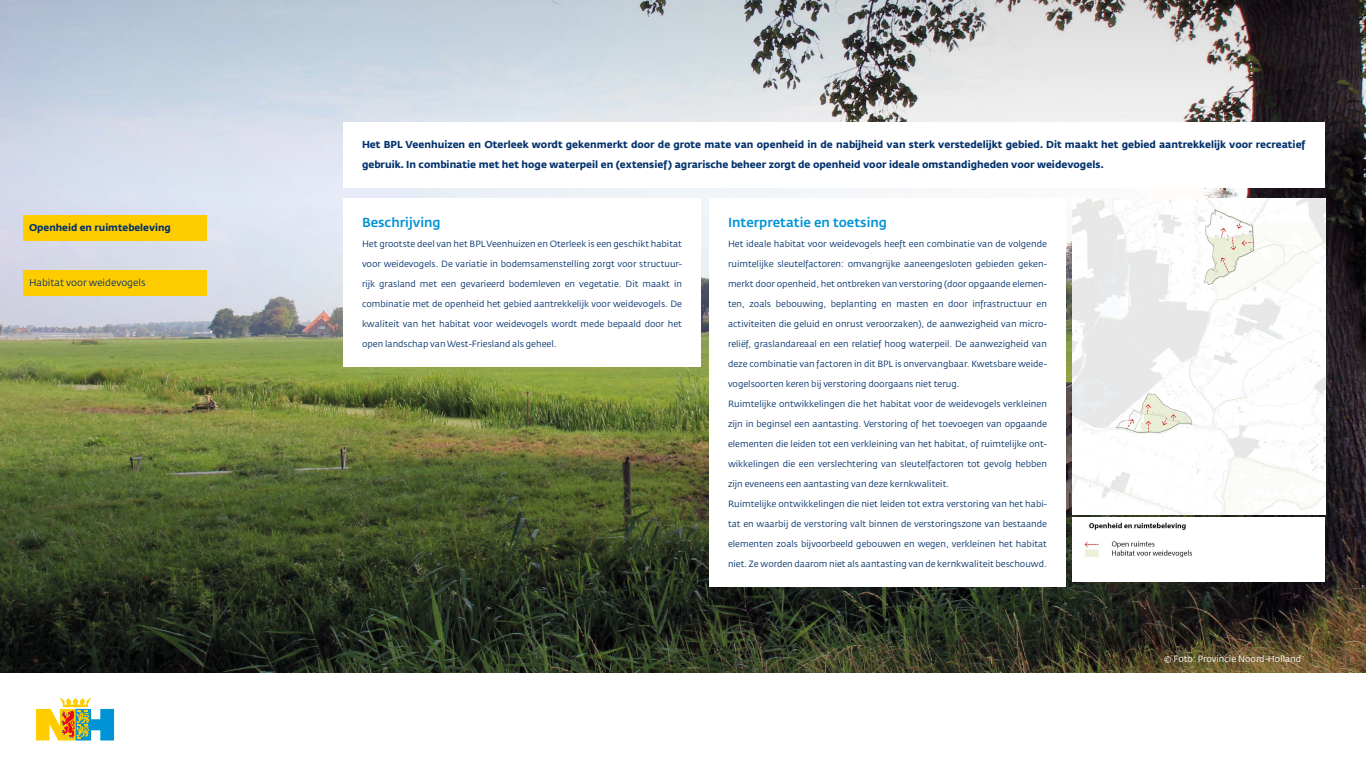
<style>
.page{position:relative;width:1366px;height:768px;background:#fff}
.page>*{position:absolute;margin:0;border:0;box-sizing:border-box;transform-origin:0 0}
.Txt{font:500 13px "Fedra Sans Std";color:#0093d6}
.txt_bold{font:700 10px/20px "Fedra Sans Std";color:#03326c}
.t1{font:700 9.8px "Fedra Sans Std";color:#03326c}
.NAV_tekst_actief{font:9.8px "Fedra Sans Std";color:#03326c}
.Txt-2{font:9px "Fedra Sans Std";color:#03326c}
.t2{font:9px "Fedra Sans Std";color:#fff}
</style>
<div class="page">
<img style="left:0;top:194px;width:1366px;height:478px">
<svg style="left:0;top:0;width:1366px;height:194px;background:#babfc7"></svg>
<svg style="left:36px;top:698px;width:78px;height:42px"></svg>
<img style="left:1072px;top:198px;width:253px;height:317px">
<img style="left:1072px;top:517px;width:253px;height:65px">
<div style="left:709px;top:198px;width:357px;height:388px;background:#fff"></div>
<div style="left:343px;top:198px;width:358px;height:168px;background:#fff"></div>
<div style="left:343px;top:122px;width:982px;height:66px;background:#fff"></div>
<div style="left:23px;top:215px;width:184px;height:26px;background:#fc0"></div>
<div style="left:23px;top:270px;width:184px;height:26px;background:#fc0"></div>
<p class="t1" style="left:29px;top:221px;width:143px">Openheid en ruimtebeleving</p>
<p class="NAV_tekst_actief" style="left:29px;top:277px;width:118px">Habitat voor weidevogels</p>
<p class="txt_bold" style="left:362px;top:135px;width:945px">Het BPL Veenhuizen en Oterleek wordt gekenmerkt door de grote mate van openheid in de nabijheid van sterk verstedelijkt gebied. Dit maakt het gebied aantrekkelijk voor recreatief gebruik. In combinatie met het hoge waterpeil en (extensief) agrarische beheer zorgt de openheid voor ideale omstandigheden voor weidevogels.</p>
<p class="Txt" style="left:362px;top:214px;width:80px">Beschrijving</p>
<p class="Txt-2" style="left:362px;top:239px;width:322px">Het grootste deel van het BPL Veenhuizen en Oterleek is een geschikt habitat</p>
<p class="Txt-2" style="left:362px;top:259px;width:321px">voor weidevogels. De variatie in bodemsamenstelling zorgt voor structuur-</p>
<p class="Txt-2" style="left:362px;top:279px;width:322px">rijk grasland met een gevarieerd bodemleven en vegetatie. Dit maakt in</p>
<p class="Txt-2" style="left:362px;top:299px;width:322px">combinatie met de openheid het gebied aantrekkelijk voor weidevogels. De</p>
<p class="Txt-2" style="left:362px;top:319px;width:321px">kwaliteit van het habitat voor weidevogels wordt mede bepaald door het</p>
<p class="Txt-2" style="left:362px;top:339px;width:196px">open landschap van West-Friesland als geheel.</p>
<p class="Txt" style="left:728px;top:214px;width:161px">Interpretatie en toetsing</p>
<p class="Txt-2" style="left:728px;top:239px;width:320px">Het ideale habitat voor weidevogels heeft een combinatie van de volgende</p>
<p class="Txt-2" style="left:728px;top:259px;width:321px">ruimtelijke sleutelfactoren: omvangrijke aaneengesloten gebieden geken-</p>
<p class="Txt-2" style="left:728px;top:279px;width:320px">merkt door openheid, het ontbreken van verstoring (door opgaande elemen-</p>
<p class="Txt-2" style="left:728px;top:299px;width:321px">ten, zoals bebouwing, beplanting en masten en door infrastructuur en</p>
<p class="Txt-2" style="left:728px;top:319px;width:320px">activiteiten die geluid en onrust veroorzaken), de aanwezigheid van micro-</p>
<p class="Txt-2" style="left:728px;top:339px;width:321px">reliëf, graslandareaal en een relatief hoog waterpeil. De aanwezigheid van</p>
<p class="Txt-2" style="left:728px;top:359px;width:321px">deze combinatie van factoren in dit BPL is onvervangbaar. Kwetsbare weide-</p>
<p class="Txt-2" style="left:728px;top:379px;width:233px">vogelsoorten keren bij verstoring doorgaans niet terug.</p>
<p class="Txt-2" style="left:728px;top:399px;width:320px">Ruimtelijke ontwikkelingen die het habitat voor de weidevogels verkleinen</p>
<p class="Txt-2" style="left:728px;top:419px;width:320px">zijn in beginsel een aantasting. Verstoring of het toevoegen van opgaande</p>
<p class="Txt-2" style="left:728px;top:439px;width:321px">elementen die leiden tot een verkleining van het habitat, of ruimtelijke ont-</p>
<p class="Txt-2" style="left:728px;top:459px;width:321px">wikkelingen die een verslechtering van sleutelfactoren tot gevolg hebben</p>
<p class="Txt-2" style="left:728px;top:479px;width:223px">zijn eveneens een aantasting van deze kernkwaliteit.</p>
<p class="Txt-2" style="left:728px;top:499px;width:321px">Ruimtelijke ontwikkelingen die niet leiden tot extra verstoring van het habi-</p>
<p class="Txt-2" style="left:728px;top:519px;width:320px">tat en waarbij de verstoring valt binnen de verstoringszone van bestaande</p>
<p class="Txt-2" style="left:728px;top:539px;width:321px">elementen zoals bijvoorbeeld gebouwen en wegen, verkleinen het habitat</p>
<p class="Txt-2" style="left:728px;top:559px;width:321px">niet. Ze worden daarom niet als aantasting van de kernkwaliteit beschouwd.</p>
<p class="t2" style="left:1164px;top:653px;width:139px">© Foto: Provincie Noord-Holland</p>
</div>
